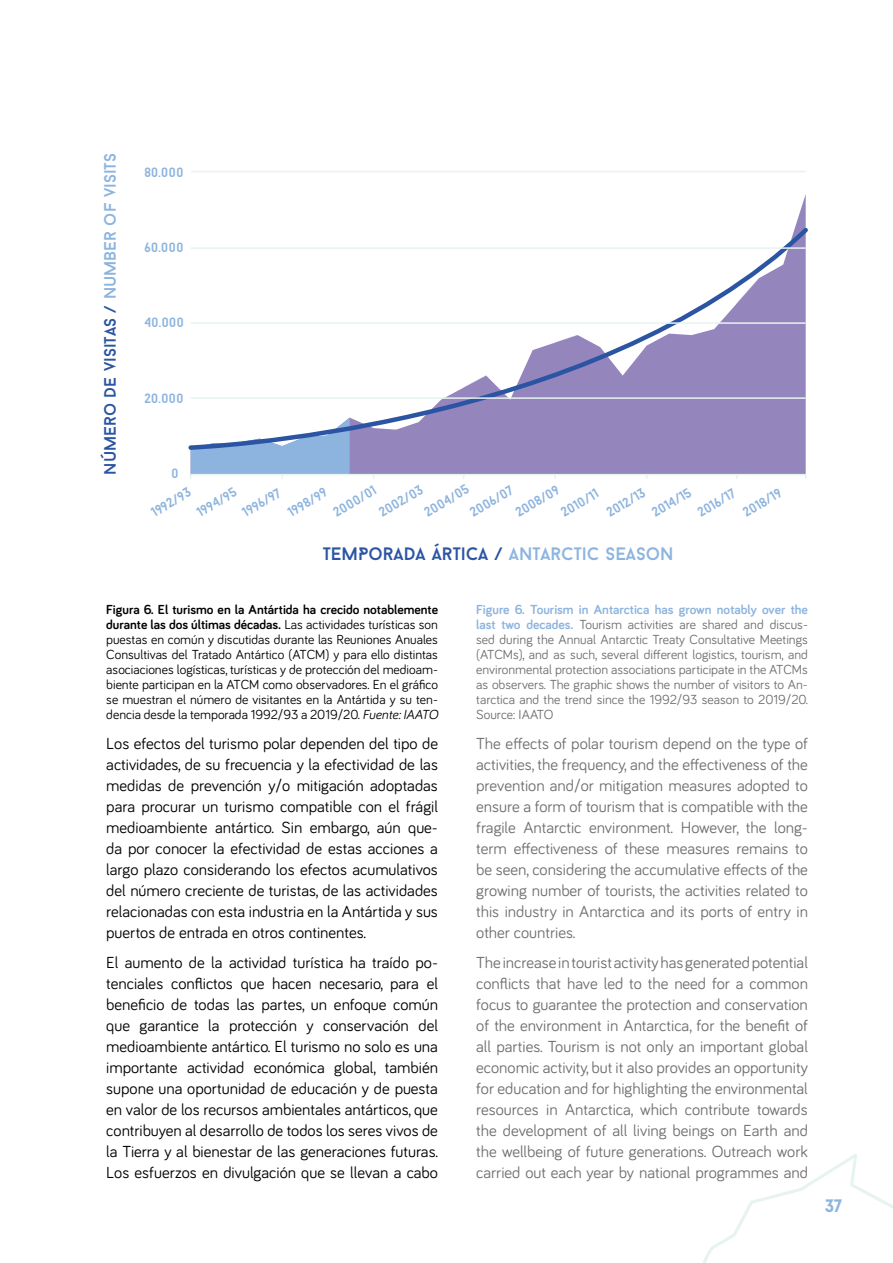
<style>
.page{position:relative;width:893px;height:1263px;background:#fff}
.page>*{position:absolute;margin:0;border:0;box-sizing:border-box;transform-origin:0 0}
.t1{font:18px "Baron Neue";color:#2b54a3}
.t2{font:700 18px "Baron Neue";color:#8db4df}
.t3{font:16.5px/21px "Bariol";color:#706f6f;text-align:justify}
.t4{font:16.5px/21px "Bariol";color:#000;text-align:justify}
.t5{font:16.5px "Baron Neue";color:#2b54a3}
.t6{font:13.5px/15px "Bariol";color:#000;text-align:justify}
.t7{font:13.5px/15px "Bariol";color:#706f6f;text-align:justify}
.t8{font:13.5px "Baron Neue";color:#8db4df}
.s1{color:#8db4df}
.s2{font-weight:700}
.s3{font-style:italic}
.s4{font-weight:700;color:#8db4df}
</style>
<div class="page">
<svg style="left:703px;top:1154px;width:190px;height:109px"></svg>
<svg style="left:350px;top:194px;width:456px;height:280px"></svg>
<svg style="left:188px;top:224px;width:620px;height:228px"></svg>
<hr style="left:191px;top:171px;width:615px;height:1px;background:#e7f3f0">
<hr style="left:191px;top:247px;width:615px;height:2px;background:#e7f3f0">
<hr style="left:191px;top:322px;width:615px;height:2px;background:#e7f3f0">
<hr style="left:191px;top:397px;width:615px;height:2px;background:#e7f3f0">
<hr style="left:191px;top:474px;width:615px;height:1px;background:#e7f3f0">
<svg style="left:190px;top:418px;width:160px;height:61px"></svg>
<p class="t5" style="left:100px;top:475px;width:323px;rotate:-90deg">NÚMERO DE VISITAS / <span class="s1">NUMBER OF VISITS</span></p>
<p class="t8" style="left:144px;top:164px;width:41px">80.000</p>
<p class="t8" style="left:144px;top:239px;width:41px">60.000</p>
<p class="t8" style="left:144px;top:314px;width:41px">40.000</p>
<p class="t8" style="left:144px;top:390px;width:41px">20.000</p>
<p class="t8" style="left:171px;top:465px;width:9px">0</p>
<p class="t8" style="left:148px;top:506px;width:45px;rotate:-31deg">1992/93</p>
<p class="t8" style="left:194px;top:506px;width:45px;rotate:-31deg">1994/95</p>
<p class="t8" style="left:239px;top:506px;width:44px;rotate:-31deg">1996/97</p>
<p class="t8" style="left:285px;top:506px;width:45px;rotate:-31deg">1998/99</p>
<p class="t8" style="left:330px;top:506px;width:49px;rotate:-31deg">2000/01</p>
<p class="t8" style="left:376px;top:506px;width:50px;rotate:-31deg">2002/03</p>
<p class="t8" style="left:421px;top:506px;width:51px;rotate:-31deg">2004/05</p>
<p class="t8" style="left:467px;top:506px;width:49px;rotate:-31deg">2006/07</p>
<p class="t8" style="left:512px;top:506px;width:50px;rotate:-31deg">2008/09</p>
<p class="t8" style="left:558px;top:506px;width:43px;rotate:-31deg">2010/11</p>
<p class="t8" style="left:603px;top:506px;width:44px;rotate:-31deg">2012/13</p>
<p class="t8" style="left:649px;top:506px;width:45px;rotate:-31deg">2014/15</p>
<p class="t8" style="left:694px;top:506px;width:43px;rotate:-31deg">2016/17</p>
<p class="t8" style="left:740px;top:506px;width:44px;rotate:-31deg">2018/19</p>
<p class="t1" style="left:323px;top:542px;width:352px">TEMPORADA ÁRTICA / <span class="s1">ANTARCTIC SEASON</span></p>
<p class="t6" style="left:106px;top:602px;width:333px"><span class="s2">Figura 6. El turismo en la Antártida ha crecido notablemente durante las dos últimas décadas.</span> Las actividades turísticas son puestas en común y discutidas durante las Reuniones Anuales Consultivas del Tratado Antártico (ATCM) y para ello distintas asociaciones logísticas, turísticas y de protección del medioam&shy;biente participan en la ATCM como observadores. En el gráfico se muestran el número de visitantes en la Antártida y su ten&shy;dencia desde la temporada 1992/93 a 2019/20. <span class="s3">Fuente: IAATO</span></p>
<p class="t4" style="left:106px;top:732px;width:333px">Los efectos del turismo polar dependen del tipo de actividades, de su frecuencia y la efectividad de las medidas de prevención y/o mitigación adoptadas para procurar un turismo compatible con el frágil medioambiente antártico. Sin embargo, aún que&shy;da por conocer la efectividad de estas acciones a largo plazo considerando los efectos acumulativos del número creciente de turistas, de las actividades relacionadas con esta industria en la Antártida y sus puertos de entrada en otros continentes.</p>
<p class="t4" style="left:106px;top:951px;width:333px">El aumento de la actividad turística ha traído po&shy;tenciales conflictos que hacen necesario, para el beneficio de todas las partes, un enfoque común que garantice la protección y conservación del medioambiente antártico. El turismo no solo es una importante actividad económica global, también supone una oportunidad de educación y de puesta en valor de los recursos ambientales antárticos, que contribuyen al desarrollo de todos los seres vivos de la Tierra y al bienestar de las generaciones futuras.<br>Los esfuerzos en divulgación que se llevan a cabo</p>
<p class="t7" style="left:476px;top:602px;width:333px"><span class="s4">Figure 6. Tourism in Antarctica has grown notably over the last two decades.</span> Tourism activities are shared and discus&shy;sed during the Annual Antarctic Treaty Consultative Meetings (ATCMs), and as such, several different logistics, tourism, and environmental protection associations participate in the ATCMs as observers. The graphic shows the number of visitors to An&shy;tarctica and the trend since the 1992/93 season to 2019/20.<br>Source: IAATO</p>
<p class="t3" style="left:476px;top:732px;width:333px">The effects of polar tourism depend on the type of activities, the frequency, and the effectiveness of the prevention and/or mitigation measures adopted to ensure a form of tourism that is compatible with the fragile Antarctic environment. However, the long&shy;term effectiveness of these measures remains to be seen, considering the accumulative effects of the growing number of tourists, the activities related to this industry in Antarctica and its ports of entry in other countries.</p>
<p class="t3" style="left:476px;top:951px;width:333px">The increase in tourist activity has generated potential conflicts that have led to the need for a common focus to guarantee the protection and conservation of the environment in Antarctica, for the benefit of all parties. Tourism is not only an important global economic activity, but it also provides an opportunity for education and for highlighting the environmental resources in Antarctica, which contribute towards the development of all living beings on Earth and the wellbeing of future generations. Outreach work carried out each year by national programmes and</p>
<p class="t2" style="left:825px;top:1194px;width:18px">37</p>
</div>
